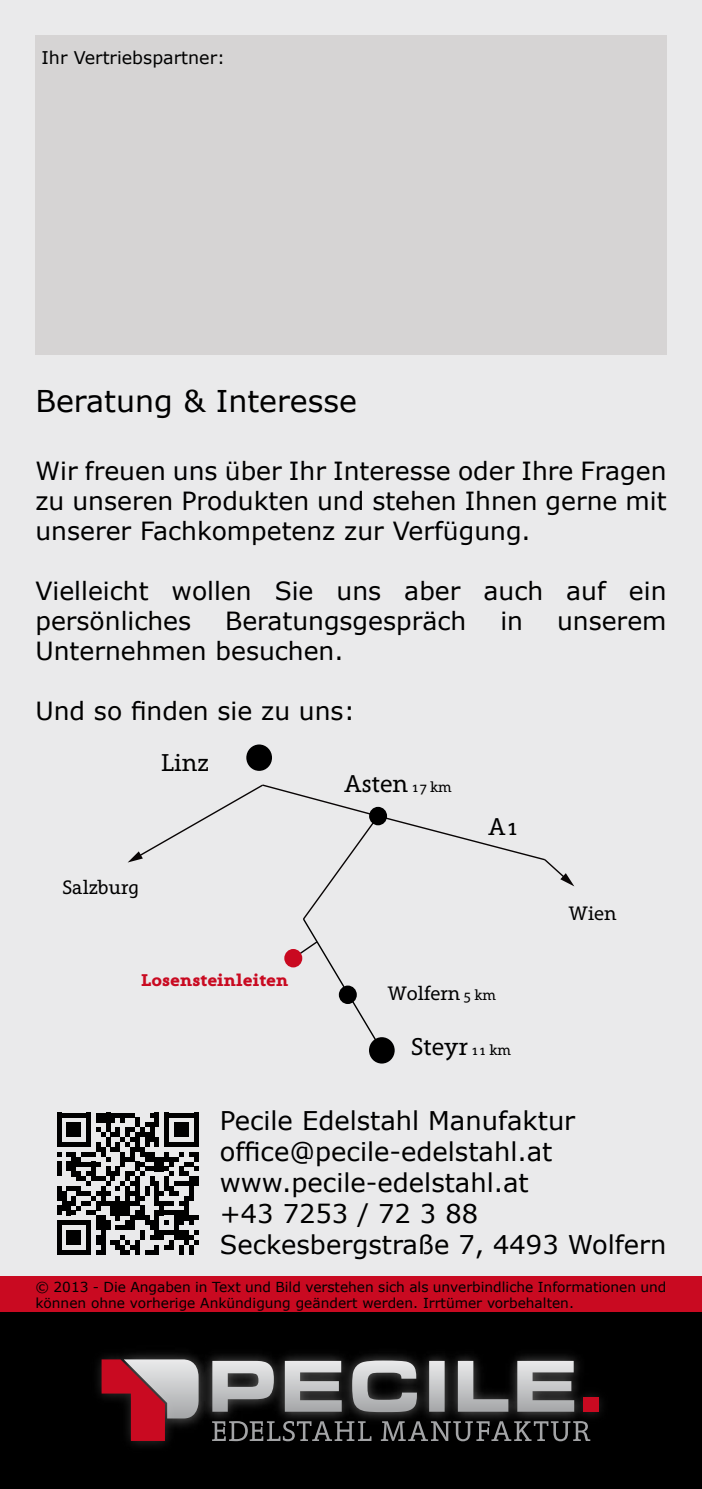
<style>
.page{position:relative;width:702px;height:1489px;background:#fff}
.page>*{position:absolute;margin:0;border:0;box-sizing:border-box;transform-origin:0 0}
.t1{font:30px "Verdana";color:#000}
.t2{font:25.75px/31px "Verdana";color:#000}
.t3{font:25px/30px "Verdana";color:#000;text-align:justify}
.t4{font:25px "Grandesign Neue Serif";color:#000}
.t5{font:20px "Grandesign Neue Serif";color:#000}
.t6{font:17.5px "Verdana";color:#000}
.t7{font:700 17.5px "Grandesign Neue Serif";color:#c90a21}
.t8{font:13.75px/16.5px "Verdana";color:#000}
.s1{font-size:15px}
</style>
<div class="page">
<div style="left:0;top:0;width:702px;height:1276px;background:#eaeaeb"></div>
<div style="left:0;top:1311px;width:702px;height:177px;background:#000"></div>
<div style="left:0;top:1276px;width:702px;height:35px;background:#c90a21"></div>
<div style="left:35px;top:35px;width:631px;height:319px;background:#d6d4d4"></div>
<img style="left:215px;top:1354px;width:365px;height:66px">
<svg style="left:215px;top:1360px;width:359px;height:51px"></svg>
<svg style="left:212px;top:1421px;width:378px;height:20px"></svg>
<img style="left:181px;top:1354px;width:34px;height:80px">
<img style="left:566px;top:1380px;width:36px;height:48px">
<div style="left:583px;top:1397px;width:15px;height:14px;background:#c90a21"></div>
<img style="left:98px;top:1353px;width:83px;height:93px">
<svg style="left:102px;top:1359px;width:97px;height:81px"></svg>
<div style="left:369px;top:1037px;width:25px;height:26px;background:#000;border-radius:50%"></div>
<svg style="left:128px;top:784px;width:446px;height:268px"></svg>
<div style="left:369px;top:806px;width:18px;height:19px;background:#000;border-radius:50%"></div>
<div style="left:246px;top:744px;width:26px;height:26px;background:#000;border-radius:50%"></div>
<div style="left:339px;top:985px;width:18px;height:18px;background:#000;border-radius:50%"></div>
<div style="left:284px;top:948px;width:18px;height:19px;background:#c90920;border-radius:50%"></div>
<svg style="left:57px;top:1112px;width:141px;height:142px"></svg>
<p class="t6" style="left:42px;top:46px;width:185px">Ihr Vertriebspartner:</p>
<p class="t1" style="left:35px;top:380px;width:323px">Beratung &amp; Interesse</p>
<p class="t3" style="left:35px;top:455px;width:632px">Wir freuen uns über Ihr Interesse oder Ihre Fragen zu unseren Produkten und stehen Ihnen gerne mit unserer Fachkompetenz zur Verfügung.</p>
<p class="t3" style="left:35px;top:575px;width:632px">Vielleicht wollen Sie uns aber auch auf ein persönliches</p>
<p class="t3" style="left:225px;top:605px;width:243px">Beratungsgespräch</p>
<p class="t3" style="left:500px;top:605px;width:24px">in</p>
<p class="t3" style="left:557px;top:605px;width:111px">unserem</p>
<p class="t3" style="left:35px;top:635px;width:309px">Unternehmen besuchen.</p>
<p class="t3" style="left:35px;top:695px;width:321px">Und so finden sie zu uns:</p>
<p class="t4" style="left:160px;top:748px;width:50px">Linz</p>
<p class="t5" style="left:62px;top:875px;width:78px">Salzburg</p>
<p class="t7" style="left:140px;top:970px;width:149px">Losensteinleiten</p>
<p class="t4" style="left:343px;top:769px;width:110px">Asten <span class="s1">17 km</span></p>
<p class="t4" style="left:488px;top:812px;width:32px">A1</p>
<p class="t5" style="left:387px;top:981px;width:110px">Wolfern <span class="s1">5 km</span></p>
<p class="t4" style="left:411px;top:1032px;width:102px">Steyr <span class="s1">11 km</span></p>
<p class="t5" style="left:568px;top:902px;width:50px">Wien</p>
<p class="t2" style="left:220px;top:1105px;width:448px">Pecile Edelstahl Manufaktur office@pecile-edelstahl.at www.pecile-edelstahl.at<br>+43 7253 / 72 3 88<br>Seckesbergstraße 7, 4493 Wolfern</p>
<p class="t8" style="left:35px;top:1278px;width:632px">© 2013 - Die Angaben in Text und Bild verstehen sich als unverbindliche Informationen und können ohne vorherige Ankündigung geändert werden. Irrtümer vorbehalten.</p>
</div>
